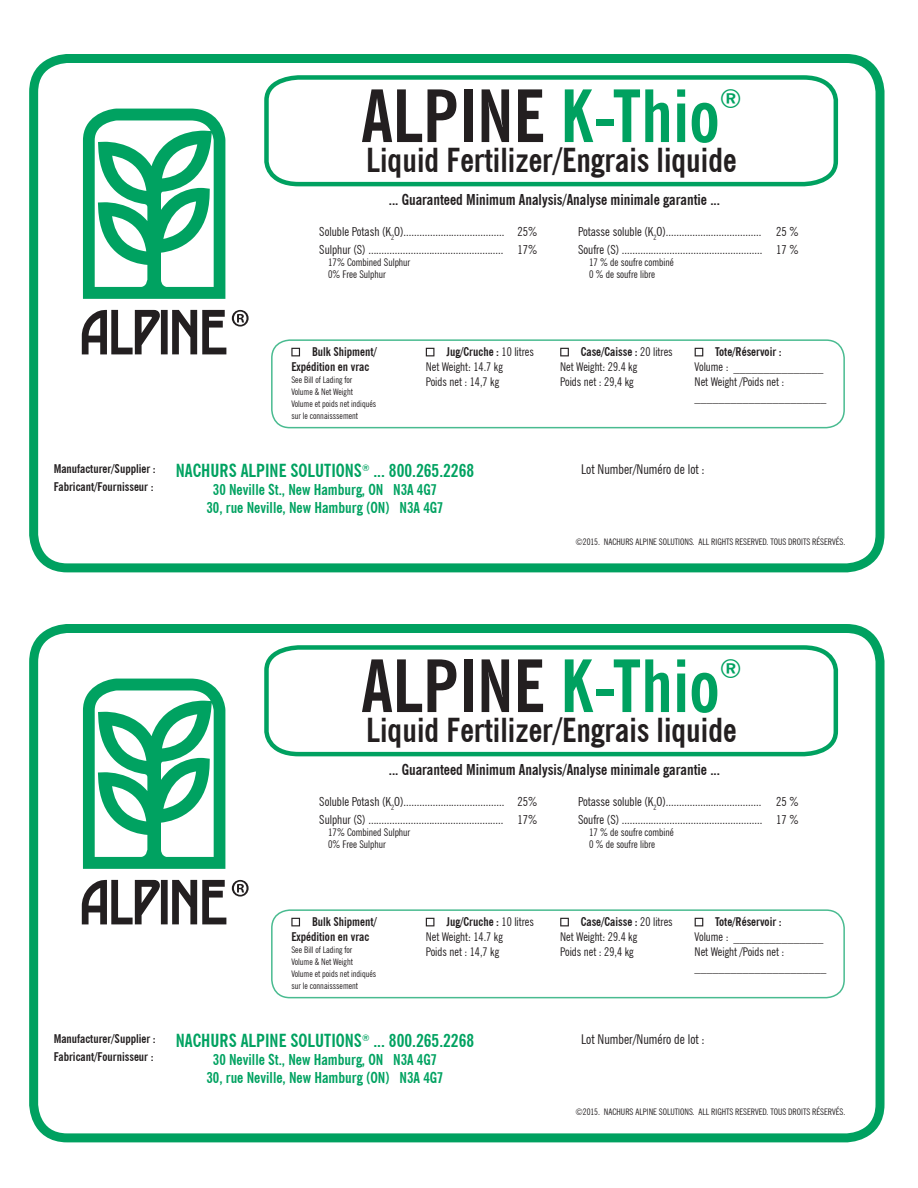
<style>
.page{position:relative;width:918px;height:1188px;background:#fff}
.page>*{position:absolute;margin:0;border:0;box-sizing:border-box;transform-origin:0 0}
.t1{font:700 condensed 72px "News Gothic BT";color:#231f20}
.t2{font:700 condensed 33px "News Gothic BT";color:#231f20}
.t3{font:700 condensed 26.25px "News Gothic BT";color:#00a261}
.t4{font:700 condensed 18px "News Gothic BT";color:#00a261}
.t5{font:700 condensed 15px "News Gothic BT";color:#00a261}
.t6{font:700 condensed 15px "News Gothic BT";color:#231f20}
.t7{font:condensed 13.5px "News Gothic BT";color:#231f20}
.t8{font:condensed 12.45px "News Gothic BT";color:#231f20}
.t9{font:700 condensed 12px/18px "News Gothic BT";color:#231f20}
.t10{font:condensed 12px/15px "News Gothic BT";color:#231f20}
.t11{font:condensed 10.5px "News Gothic BT";color:#231f20}
.t12{font:condensed 9px/12px "News Gothic BT";color:#231f20}
.s1{color:#00a160}
.s2{font-weight:400}
</style>
<div class="page">
<div style="left:29px;top:54px;width:856px;height:518px;border:9px solid #00a160;border-radius:34px"></div>
<svg style="left:264px;top:75px;width:575px;height:112px"></svg>
<svg style="left:83px;top:109px;width:142px;height:190px"></svg>
<svg style="left:82px;top:310px;width:144px;height:44px"></svg>
<svg style="left:232px;top:310px;width:17px;height:17px"></svg>
<div style="left:271px;top:339px;width:574px;height:89px;border:2px solid #49bb90;border-radius:18px"></div>
<svg style="left:291px;top:348px;width:9px;height:8px"></svg>
<svg style="left:426px;top:348px;width:8px;height:8px"></svg>
<svg style="left:560px;top:348px;width:9px;height:8px"></svg>
<svg style="left:695px;top:348px;width:8px;height:8px"></svg>
<div style="left:29px;top:624px;width:856px;height:518px;border:9px solid #00a160;border-radius:34px"></div>
<svg style="left:264px;top:645px;width:575px;height:112px"></svg>
<svg style="left:83px;top:679px;width:142px;height:190px"></svg>
<svg style="left:82px;top:880px;width:144px;height:44px"></svg>
<svg style="left:232px;top:880px;width:17px;height:17px"></svg>
<div style="left:271px;top:909px;width:574px;height:89px;border:2px solid #49bb90;border-radius:18px"></div>
<svg style="left:291px;top:918px;width:9px;height:8px"></svg>
<svg style="left:426px;top:918px;width:8px;height:8px"></svg>
<svg style="left:560px;top:918px;width:9px;height:8px"></svg>
<svg style="left:695px;top:918px;width:8px;height:8px"></svg>
<p class="t1" style="left:361px;top:72px;width:360px">ALPINE <span class="s1">K-Thio</span></p>
<p class="t3" style="left:720px;top:82px;width:23px">®</p>
<p class="t2" style="left:366px;top:140px;width:372px">Liquid Fertilizer/Engrais liquide</p>
<p class="t6" style="left:389px;top:190px;width:333px">... Guaranteed Minimum Analysis/Analyse minimale garantie ...</p>
<p class="t8" style="left:319px;top:224px;width:187px">Soluble Potash (K<sub>2</sub>O)......................................</p>
<p class="t8" style="left:319px;top:242px;width:186px">Sulphur (S) ...................................................</p>
<p class="t11" style="left:328px;top:256px;width:84px">17% Combined Sulphur</p>
<p class="t11" style="left:328px;top:268px;width:59px">0% Free Sulphur</p>
<p class="t8" style="left:518px;top:224px;width:21px">25%</p>
<p class="t8" style="left:518px;top:242px;width:21px">17%</p>
<p class="t8" style="left:578px;top:224px;width:185px">Potasse soluble (K<sub>2</sub>O)....................................</p>
<p class="t8" style="left:578px;top:242px;width:186px">Soufre (S) .....................................................</p>
<p class="t11" style="left:589px;top:256px;width:86px">17 % de soufre combiné</p>
<p class="t11" style="left:589px;top:268px;width:67px">0 % de soufre libre</p>
<p class="t8" style="left:776px;top:224px;width:24px">25 %</p>
<p class="t8" style="left:776px;top:242px;width:24px">17 %</p>
<p class="t9" style="left:54px;top:459px;width:104px">Manufacturer/Supplier :<br>Fabricant/Fournisseur :</p>
<p class="t9" style="left:312px;top:343px;width:66px">Bulk Shipment/</p>
<p class="t9" style="left:291px;top:358px;width:79px">Expédition en vrac</p>
<p class="t12" style="left:291px;top:374px;width:62px">See Bill of Lading for</p>
<p class="t12" style="left:291px;top:386px;width:63px">Volume &amp; Net Weight</p>
<p class="t12" style="left:291px;top:398px;width:86px">Volume et poids net indiqués sur le connaisssement</p>
<p class="t9" style="left:446px;top:343px;width:89px">Jug/Cruche : <span class="s2">10 litres</span></p>
<p class="t10" style="left:426px;top:360px;width:79px">Net Weight: 14.7 kg<br>Poids net : 14,7 kg</p>
<p class="t4" style="left:176px;top:460px;width:300px">NACHURS ALPINE SOLUTIONS<sup>®</sup> ... 800.265.2268</p>
<p class="t5" style="left:213px;top:481px;width:226px">30 Neville St., New Hamburg, ON N3A 4G7</p>
<p class="t5" style="left:206px;top:499px;width:239px">30, rue Neville, New Hamburg (ON) N3A 4G7</p>
<p class="t9" style="left:581px;top:343px;width:93px">Case/Caisse : <span class="s2">20 litres</span></p>
<p class="t10" style="left:560px;top:360px;width:79px">Net Weight: 29.4 kg</p>
<p class="t10" style="left:560px;top:375px;width:75px">Poids net : 29,4 kg</p>
<p class="t9" style="left:715px;top:343px;width:68px">Tote/Réservoir :</p>
<p class="t10" style="left:695px;top:360px;width:130px">Volume : _______________</p>
<p class="t10" style="left:695px;top:375px;width:133px">Net Weight /Poids net : ______________________</p>
<p class="t7" style="left:581px;top:461px;width:125px">Lot Number/Numéro de lot :</p>
<p class="t12" style="left:575px;top:536px;width:271px">©2015. NACHURS ALPINE SOLUTIONS. ALL RIGHTS RESERVED. TOUS DROITS RÉSERVÉS.</p>
<p class="t1" style="left:361px;top:642px;width:360px">ALPINE <span class="s1">K-Thio</span></p>
<p class="t3" style="left:720px;top:652px;width:23px">®</p>
<p class="t2" style="left:366px;top:710px;width:372px">Liquid Fertilizer/Engrais liquide</p>
<p class="t6" style="left:389px;top:760px;width:333px">... Guaranteed Minimum Analysis/Analyse minimale garantie ...</p>
<p class="t8" style="left:319px;top:794px;width:187px">Soluble Potash (K<sub>2</sub>O)......................................</p>
<p class="t8" style="left:319px;top:812px;width:186px">Sulphur (S) ...................................................</p>
<p class="t11" style="left:328px;top:826px;width:84px">17% Combined Sulphur</p>
<p class="t11" style="left:328px;top:838px;width:59px">0% Free Sulphur</p>
<p class="t8" style="left:518px;top:794px;width:21px">25%</p>
<p class="t8" style="left:518px;top:812px;width:21px">17%</p>
<p class="t8" style="left:578px;top:794px;width:185px">Potasse soluble (K<sub>2</sub>O)....................................</p>
<p class="t8" style="left:578px;top:812px;width:186px">Soufre (S) .....................................................</p>
<p class="t11" style="left:589px;top:826px;width:86px">17 % de soufre combiné</p>
<p class="t11" style="left:589px;top:838px;width:67px">0 % de soufre libre</p>
<p class="t8" style="left:776px;top:794px;width:24px">25 %</p>
<p class="t8" style="left:776px;top:812px;width:24px">17 %</p>
<p class="t9" style="left:54px;top:1029px;width:104px">Manufacturer/Supplier :<br>Fabricant/Fournisseur :</p>
<p class="t9" style="left:312px;top:913px;width:66px">Bulk Shipment/</p>
<p class="t9" style="left:291px;top:928px;width:79px">Expédition en vrac</p>
<p class="t12" style="left:291px;top:944px;width:62px">See Bill of Lading for</p>
<p class="t12" style="left:291px;top:956px;width:63px">Volume &amp; Net Weight</p>
<p class="t12" style="left:291px;top:968px;width:86px">Volume et poids net indiqués sur le connaisssement</p>
<p class="t9" style="left:446px;top:913px;width:89px">Jug/Cruche : <span class="s2">10 litres</span></p>
<p class="t10" style="left:426px;top:930px;width:79px">Net Weight: 14.7 kg<br>Poids net : 14,7 kg</p>
<p class="t4" style="left:176px;top:1030px;width:300px">NACHURS ALPINE SOLUTIONS<sup>®</sup> ... 800.265.2268</p>
<p class="t5" style="left:213px;top:1051px;width:226px">30 Neville St., New Hamburg, ON N3A 4G7</p>
<p class="t5" style="left:206px;top:1069px;width:239px">30, rue Neville, New Hamburg (ON) N3A 4G7</p>
<p class="t9" style="left:581px;top:913px;width:93px">Case/Caisse : <span class="s2">20 litres</span></p>
<p class="t10" style="left:560px;top:930px;width:79px">Net Weight: 29.4 kg</p>
<p class="t10" style="left:560px;top:945px;width:75px">Poids net : 29,4 kg</p>
<p class="t9" style="left:715px;top:913px;width:68px">Tote/Réservoir :</p>
<p class="t10" style="left:695px;top:930px;width:130px">Volume : _______________</p>
<p class="t10" style="left:695px;top:945px;width:133px">Net Weight /Poids net : ______________________</p>
<p class="t7" style="left:581px;top:1031px;width:125px">Lot Number/Numéro de lot :</p>
<p class="t12" style="left:575px;top:1106px;width:271px">©2015. NACHURS ALPINE SOLUTIONS. ALL RIGHTS RESERVED. TOUS DROITS RÉSERVÉS.</p>
</div>
